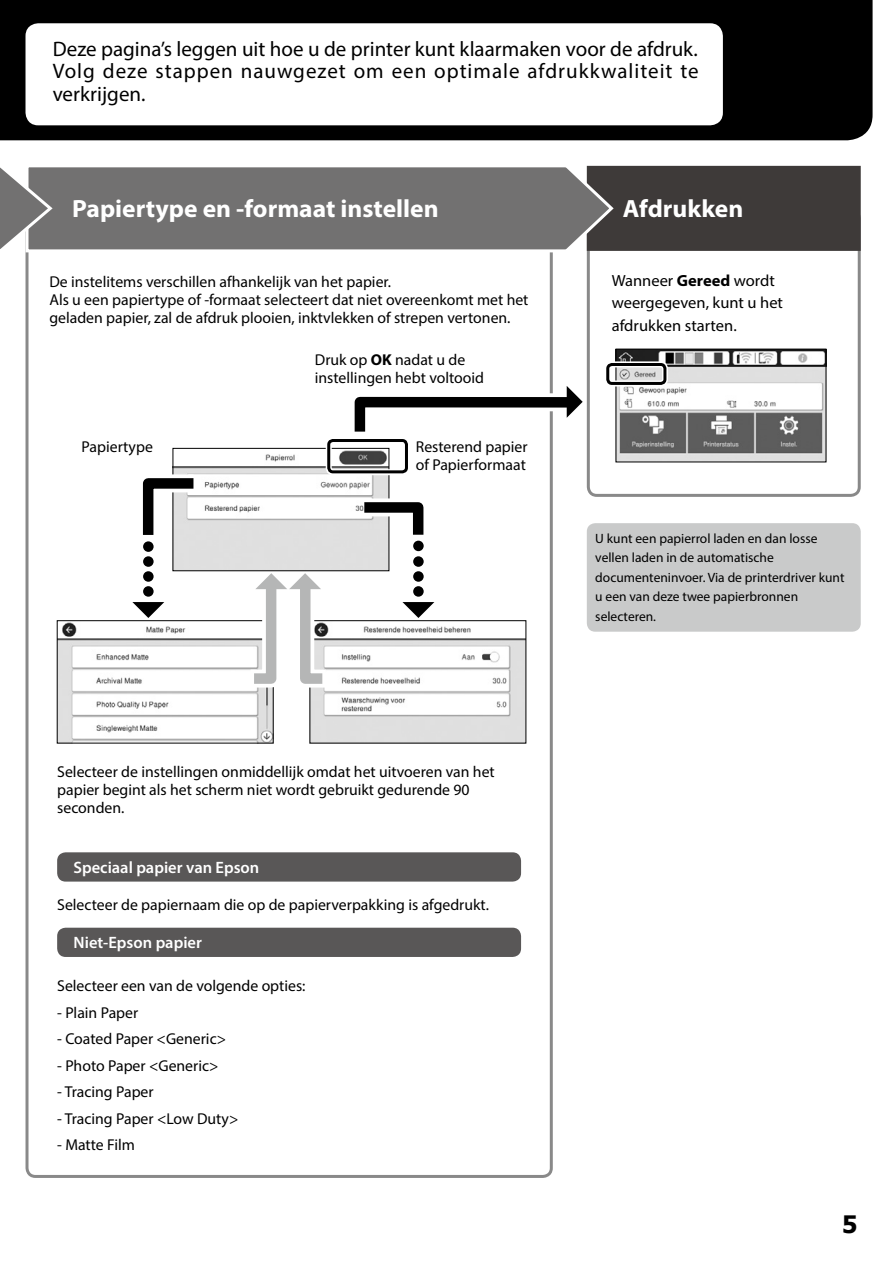
<style>
.page{position:relative;width:893px;height:1263px;background:#fff}
.page>*{position:absolute;margin:0;border:0;box-sizing:border-box;transform-origin:0 0}
.t1{font:700 25.05px "Myriad Pro";color:#fff}
.t2{font:700 24px "Tahoma";color:#000}
.t3{font:21px/22.5px "Myriad Pro";letter-spacing:.045em;color:#000;text-align:justify}
.t4{font:600 16.5px "Myriad Pro";color:#fff}
.t5{font:16.2px/22.5px "Myriad Pro";color:#000}
.t6{font:15.75px/18px "Myriad Pro";color:#000}
.t7{font:13.5px/19.5px "Myriad Pro";color:#000}
.s1{font-weight:700}
</style>
<div class="page">
<div style="left:0;top:0;width:873px;height:140px;background:#000"></div>
<img style="left:175px;top:450px;width:212px;height:119px">
<div style="left:173px;top:448px;width:216px;height:123px;border:1px solid #000"></div>
<img style="left:59px;top:622px;width:213px;height:119px">
<div style="left:57px;top:620px;width:217px;height:123px;border:1px solid #000"></div>
<img style="left:312px;top:626px;width:212px;height:115px">
<div style="left:310px;top:620px;width:216px;height:123px;border:1px solid #000"></div>
<div style="left:587px;top:208px;width:274px;height:289px;border:3px solid #898989;border-radius:9px"></div>
<div style="left:587px;top:523px;width:274px;height:109px;background:#c9caca;border-radius:9px"></div>
<div style="left:616px;top:166px;width:245px;height:85px;background:#3e3a39"></div>
<div style="left:57px;top:852px;width:464px;height:29px;background:#595757;border-radius:9px"></div>
<div style="left:57px;top:928px;width:464px;height:29px;background:#595757;border-radius:9px"></div>
<svg style="left:55px;top:165px;width:561px;height:89px;background:#7c7b7b"></svg>
<svg style="left:0;top:167px;width:55px;height:87px"></svg>
<svg style="left:342px;top:384px;width:246px;height:66px"></svg>
<svg style="left:402px;top:602px;width:32px;height:16px"></svg>
<div style="left:413px;top:586px;width:11px;height:11px;background:#000;border-radius:50%"></div>
<div style="left:413px;top:571px;width:11px;height:11px;background:#000;border-radius:50%"></div>
<div style="left:413px;top:556px;width:11px;height:11px;background:#000;border-radius:50%"></div>
<svg style="left:346px;top:489px;width:78px;height:64px"></svg>
<svg style="left:132px;top:602px;width:32px;height:16px"></svg>
<div style="left:143px;top:586px;width:11px;height:11px;background:#000;border-radius:50%"></div>
<div style="left:143px;top:571px;width:11px;height:11px;background:#000;border-radius:50%"></div>
<div style="left:143px;top:556px;width:11px;height:11px;background:#000;border-radius:50%"></div>
<svg style="left:142px;top:465px;width:69px;height:88px"></svg>
<svg style="left:233px;top:569px;width:111px;height:127px"></svg>
<div style="left:26px;top:23px;width:697px;height:102px;background:#fff;border-radius:13px"></div>
<img style="left:618px;top:351px;width:206px;height:109px">
<div style="left:616px;top:349px;width:210px;height:113px;border:1px solid #000"></div>
<div style="left:326px;top:437px;width:83px;height:38px;border:6px solid #fff;border-radius:4px"></div>
<div style="left:327px;top:439px;width:81px;height:34px;border:3px solid #000;border-radius:4px"></div>
<div style="left:605px;top:361px;width:63px;height:25px;border:6px solid #fff;border-radius:4px"></div>
<div style="left:606px;top:363px;width:60px;height:22px;border:3px solid #000;border-radius:4px"></div>
<h3 class="t3" style="left:53px;top:37px;width:647px">Deze pagina’s leggen uit hoe u de printer kunt klaarmaken voor de afdruk.<br>Volg deze stappen nauwgezet om een optimale afdrukkwaliteit te verkrijgen.</h3>
<h1 class="t1" style="left:72px;top:192px;width:368px">Papiertype en -formaat instellen</h1>
<h1 class="t1" style="left:623px;top:192px;width:122px">Afdrukken</h1>
<p class="t6" style="left:49px;top:272px;width:481px">De instelitems verschillen afhankelijk van het papier.<br>Als u een papiertype of -formaat selecteert dat niet overeenkomt met het geladen papier, zal de afdruk plooien, inktvlekken of strepen vertonen.</p>
<p class="t6" style="left:315px;top:350px;width:171px">Druk op <span class="s1">OK</span> nadat u de instellingen hebt voltooid</p>
<p class="t6" style="left:82px;top:438px;width:73px">Papiertype</p>
<p class="t6" style="left:416px;top:438px;width:113px">Resterend papier of Papierformaat</p>
<p class="t6" style="left:57px;top:762px;width:439px">Selecteer de instellingen onmiddellijk omdat het uitvoeren van het papier begint als het scherm niet wordt gebruikt gedurende 90 seconden.</p>
<p class="t4" style="left:74px;top:856px;width:187px">Speciaal papier van Epson</p>
<p class="t6" style="left:57px;top:896px;width:433px">Selecteer de papiernaam die op de papierverpakking is afgedrukt.</p>
<p class="t4" style="left:74px;top:932px;width:130px">Niet-Epson papier</p>
<p class="t6" style="left:57px;top:977px;width:250px">Selecteer een van de volgende opties:</p>
<p class="t6" style="left:57px;top:1003px;width:83px">- Plain Paper</p>
<p class="t6" style="left:57px;top:1030px;width:170px">- Coated Paper &lt;Generic&gt;</p>
<p class="t6" style="left:57px;top:1056px;width:163px">- Photo Paper &lt;Generic&gt;</p>
<p class="t6" style="left:57px;top:1083px;width:98px">- Tracing Paper</p>
<p class="t6" style="left:57px;top:1109px;width:183px">- Tracing Paper &lt;Low Duty&gt;</p>
<p class="t6" style="left:57px;top:1136px;width:79px">- Matte Film</p>
<p class="t5" style="left:612px;top:269px;width:173px">Wanneer <span class="s1">Gereed</span> wordt weergegeven, kunt u het afdrukken starten.</p>
<p class="t7" style="left:595px;top:528px;width:251px">U kunt een papierrol laden en dan losse vellen laden in de automatische documenteninvoer. Via de printerdriver kunt u een van deze twee papierbronnen selecteren.</p>
<h2 class="t2" style="left:842px;top:1207px;width:17px">5</h2>
</div>
